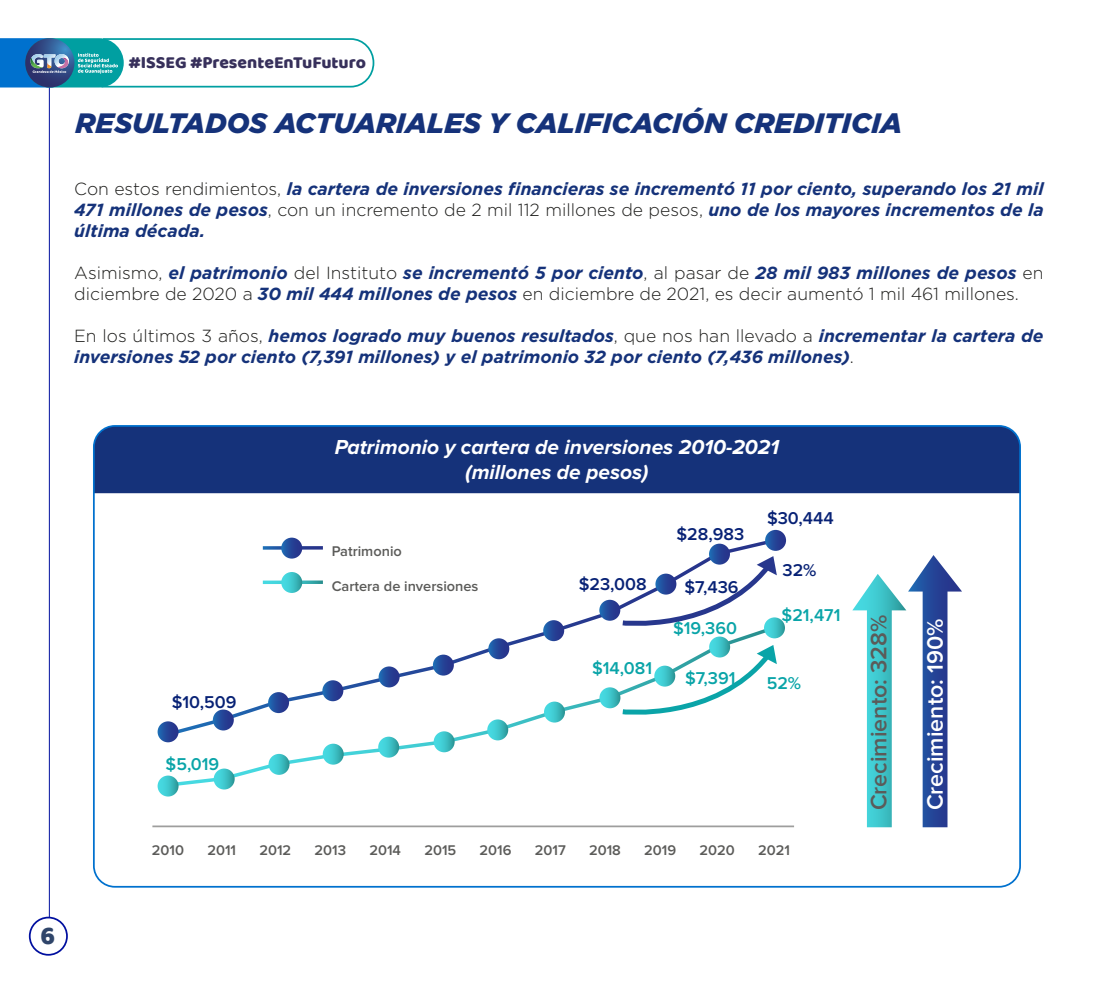
<style>
.page{position:relative;width:1117px;height:993px;background:#fff}
.page>*{position:absolute;margin:0;border:0;box-sizing:border-box;transform-origin:0 0}
.t1{font:italic 900 28px "Gotham";color:#15327a}
.t2{font:26.25px "Baloo";color:#2f456a}
.t3{font:600 23.28px "Proxima Nova";color:#5b5b59}
.t4{font:600 23.28px "Proxima Nova";color:#fff}
.t5{font:italic 700 21px/25.2px "Proxima Nova";color:#fff;text-align:center}
.t6{font:600 17.68px "Proxima Nova";color:#072175}
.t7{font:600 17.68px "Proxima Nova";color:#09a4a8}
.t8{font:italic 700 17.5px/21px "Gotham";color:#15327a;text-align:justify}
.t9{font:300 17.5px/21px "Gotham";color:#1d1d1b}
.t10{font:17.5px "Baloo";color:#37305b}
.t11{font:600 14.53px "Proxima Nova";color:#5b5b59}
.s1{font-weight:300;font-style:normal;color:#1d1d1b}
.s2{font-weight:700;font-style:italic;color:#15327a}
</style>
<div class="page">
<hr style="left:49px;top:87px;width:1px;height:830px;background:#000f9f">
<div style="left:29px;top:916px;width:39px;height:39px;border:2px solid #000f9f;border-radius:50%"></div>
<svg style="left:0;top:38px;width:375px;height:50px"></svg>
<div style="left:96px;top:426px;width:923px;height:67px;background:#15327a"></div>
<svg style="left:852px;top:555px;width:109px;height:272px"></svg>
<svg style="left:163px;top:622px;width:617px;height:166px"></svg>
<svg style="left:157px;top:721px;width:21px;height:21px"></svg>
<svg style="left:157px;top:775px;width:21px;height:21px"></svg>
<svg style="left:214px;top:768px;width:20px;height:21px"></svg>
<svg style="left:268px;top:753px;width:21px;height:21px"></svg>
<svg style="left:487px;top:719px;width:21px;height:21px"></svg>
<svg style="left:433px;top:731px;width:21px;height:21px"></svg>
<svg style="left:599px;top:687px;width:21px;height:21px"></svg>
<svg style="left:322px;top:743px;width:21px;height:21px"></svg>
<svg style="left:378px;top:736px;width:21px;height:21px"></svg>
<svg style="left:544px;top:701px;width:21px;height:21px"></svg>
<svg style="left:763px;top:617px;width:21px;height:21px"></svg>
<svg style="left:709px;top:636px;width:21px;height:21px"></svg>
<svg style="left:213px;top:709px;width:21px;height:21px"></svg>
<svg style="left:268px;top:692px;width:21px;height:20px"></svg>
<svg style="left:322px;top:680px;width:21px;height:21px"></svg>
<svg style="left:378px;top:666px;width:21px;height:21px"></svg>
<svg style="left:433px;top:654px;width:21px;height:21px"></svg>
<svg style="left:599px;top:599px;width:21px;height:21px"></svg>
<svg style="left:708px;top:543px;width:21px;height:21px"></svg>
<svg style="left:543px;top:620px;width:21px;height:21px"></svg>
<svg style="left:488px;top:638px;width:21px;height:21px"></svg>
<svg style="left:765px;top:529px;width:20px;height:21px"></svg>
<svg style="left:263px;top:580px;width:60px;height:4px"></svg>
<hr style="left:152px;top:825px;width:641px;height:2px;background:#9e9e9d">
<svg style="left:617px;top:556px;width:159px;height:76px"></svg>
<svg style="left:617px;top:644px;width:159px;height:77px"></svg>
<svg style="left:281px;top:537px;width:21px;height:21px"></svg>
<svg style="left:281px;top:572px;width:21px;height:20px"></svg>
<p class="t10" style="left:128px;top:52px;width:239px">#ISSEG #PresenteEnTuFuturo</p>
<h1 class="t1" style="left:75px;top:104px;width:828px">RESULTADOS ACTUARIALES Y CALIFICACIÓN CREDITICIA</h1>
<p class="t8" style="left:74px;top:178px;width:970px"><span class="s1">Con estos rendimientos,</span> la cartera de inversiones financieras se incrementó 11 por ciento, superando los 21 mil 471 millones de pesos<span class="s1">, con un incremento de 2 mil 112 millones de pesos,</span> uno de los mayores incrementos de la última década.</p>
<p class="t9" style="left:74px;top:262px;width:970px">Asimismo, <span class="s2">el patrimonio</span> del Instituto <span class="s2">se incrementó 5 por ciento</span>, al pasar de <span class="s2">28 mil 983 millones de pesos</span> en diciembre de 2020 a <span class="s2">30 mil 444 millones de pesos</span> en diciembre de 2021, es decir aumentó 1 mil 461 millones.</p>
<p class="t8" style="left:74px;top:325px;width:970px"><span class="s1">En los últimos 3 años,</span> hemos logrado muy buenos resultados<span class="s1">, que nos han llevado a</span> incrementar la cartera de inversiones 52 por ciento (7,391 millones) y el patrimonio 32 por ciento (7,436 millones)<span class="s1">.</span></p>
<h2 class="t2" style="left:41px;top:918px;width:16px">6</h2>
<p class="t5" style="left:334px;top:435px;width:446px">Patrimonio y cartera de inversiones 2010-2021 (millones de pesos)</p>
<p class="t6" style="left:172px;top:694px;width:66px">$10,509</p>
<p class="t7" style="left:165px;top:756px;width:55px">$5,019</p>
<p class="t11" style="left:331px;top:544px;width:72px">Patrimonio</p>
<p class="t11" style="left:331px;top:579px;width:148px">Cartera de inversiones</p>
<p class="t6" style="left:578px;top:576px;width:69px">$23,008</p>
<p class="t7" style="left:592px;top:659px;width:61px">$14,081</p>
<p class="t6" style="left:676px;top:525px;width:69px">$28,983</p>
<p class="t6" style="left:684px;top:578px;width:55px">$7,436</p>
<p class="t6" style="left:766px;top:510px;width:68px">$30,444</p>
<p class="t6" style="left:782px;top:562px;width:35px">32%</p>
<p class="t7" style="left:781px;top:606px;width:60px">$21,471</p>
<p class="t7" style="left:673px;top:620px;width:65px">$19,360</p>
<p class="t7" style="left:685px;top:670px;width:52px">$7,391</p>
<p class="t7" style="left:766px;top:674px;width:36px">52%</p>
<p class="t11" style="left:152px;top:843px;width:34px">2010</p>
<p class="t11" style="left:207px;top:843px;width:30px">2011</p>
<p class="t11" style="left:259px;top:843px;width:33px">2012</p>
<p class="t11" style="left:314px;top:843px;width:33px">2013</p>
<p class="t11" style="left:369px;top:843px;width:33px">2014</p>
<p class="t11" style="left:424px;top:843px;width:33px">2015</p>
<p class="t11" style="left:479px;top:843px;width:33px">2016</p>
<p class="t11" style="left:534px;top:843px;width:32px">2017</p>
<p class="t11" style="left:589px;top:843px;width:33px">2018</p>
<p class="t11" style="left:644px;top:843px;width:33px">2019</p>
<p class="t11" style="left:699px;top:843px;width:37px">2020</p>
<p class="t11" style="left:758px;top:843px;width:33px">2021</p>
<h3 class="t3" style="left:868px;top:810px;width:197px;rotate:-90deg">Crecimiento: 328%</h3>
<h3 class="t4" style="left:924px;top:810px;width:193px;rotate:-90deg">Crecimiento: 190%</h3>
</div>
